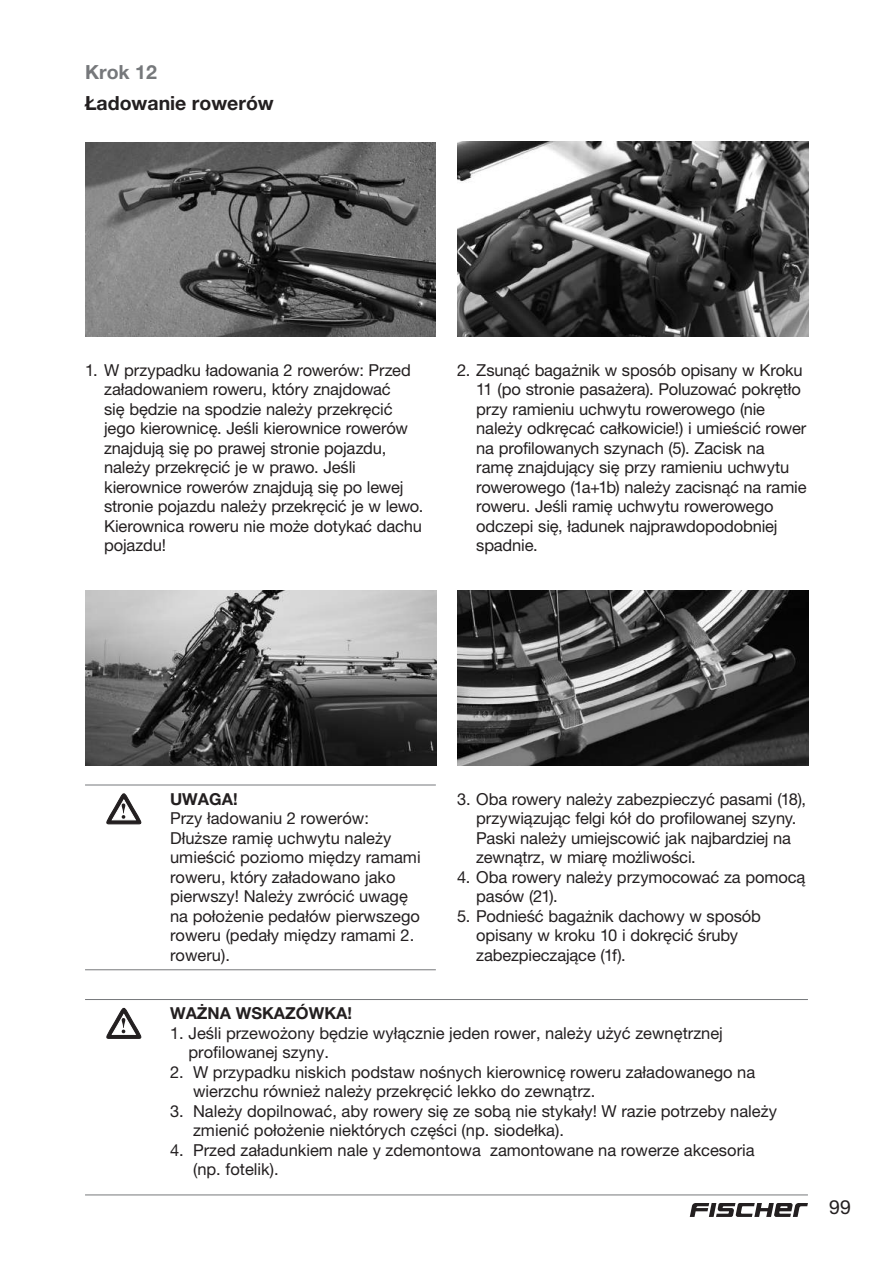
<style>
.page{position:relative;width:893px;height:1263px;background:#fff}
.page>*{position:absolute;margin:0;border:0;box-sizing:border-box;transform-origin:0 0}
.t1{font:700 19.5px "Helvetica Neue CELT";color:#231f20}
.t2{font:700 19.5px "Helvetica Neue CELT";color:#76787b}
.t3{font:19.5px "Helvetica Neue";color:#231f20}
.t4{font:16.5px/19.5px "Helvetica Neue CELT";letter-spacing:-.005em;color:#231f20}
.t5{font:16.5px/19.5px "Helvetica Neue";color:#231f20}
.t6{font:700 16.5px "Helvetica Neue CELT";color:#231f20}
</style>
<div class="page">
<svg style="left:690px;top:1203px;width:118px;height:14px"></svg>
<hr style="left:85px;top:785px;width:351px;height:1px;background:#76787b">
<hr style="left:85px;top:969px;width:351px;height:1px;background:#76787b">
<svg style="left:106px;top:793px;width:36px;height:32px"></svg>
<hr style="left:85px;top:999px;width:723px;height:1px;background:#76787b">
<hr style="left:85px;top:1194px;width:723px;height:1px;background:#76787b">
<svg style="left:106px;top:1007px;width:36px;height:32px"></svg>
<img style="left:457px;top:142px;width:351px;height:195px">
<img style="left:85px;top:143px;width:351px;height:194px">
<img style="left:85px;top:590px;width:351px;height:176px">
<img style="left:457px;top:591px;width:351px;height:175px">
<p class="t2" style="left:85px;top:60px;width:73px">Krok 12</p>
<p class="t1" style="left:85px;top:91px;width:190px">Ładowanie rowerów</p>
<p class="t4" style="left:104px;top:360px;width:321px;text-indent:-19px">1. W przypadku ładowania 2 rowerów: Przed załadowaniem roweru, który znajdować<br>się będzie na spodzie należy przekręcić jego kierownicę. Jeśli kierownice rowerów znajdują się po prawej stronie pojazdu, należy przekręcić je w prawo. Jeśli kierownice rowerów znajdują się po lewej stronie pojazdu należy przekręcić je w lewo.<br>Kierownica roweru nie może dotykać dachu pojazdu!</p>
<p class="t4" style="left:476px;top:360px;width:332px;text-indent:-19px">2. Zsunąć bagażnik w sposób opisany w Kroku 11 (po stronie pasażera). Poluzować pokrętło przy ramieniu uchwytu rowerowego (nie należy odkręcać całkowicie!) i umieścić rower na profilowanych szynach (5). Zacisk na<br>ramę znajdujący się przy ramieniu uchwytu rowerowego (1a+1b) należy zacisnąć na ramie roweru. Jeśli ramię uchwytu rowerowego odczepi się, ładunek najprawdopodobniej spadnie.</p>
<p class="t6" style="left:170px;top:789px;width:69px">UWAGA!</p>
<p class="t4" style="left:170px;top:809px;width:252px">Przy ładowaniu 2 rowerów:<br>Dłuższe ramię uchwytu należy umieścić poziomo między ramami roweru, który załadowano jako pierwszy! Należy zwrócić uwagę na położenie pedałów pierwszego roweru (pedały między ramami 2. roweru).</p>
<p class="t4" style="left:476px;top:789px;width:331px;text-indent:-19px">3. Oba rowery należy zabezpieczyć pasami (18), przywiązując felgi kół do profilowanej szyny.<br>Paski należy umiejscowić jak najbardziej na zewnątrz, w miarę możliwości.</p>
<p class="t4" style="left:476px;top:867px;width:331px;text-indent:-19px">4. Oba rowery należy przymocować za pomocą pasów (21).</p>
<p class="t4" style="left:476px;top:906px;width:286px;text-indent:-19px">5. Podnieść bagażnik dachowy w sposób opisany w kroku 10 i dokręcić śruby zabezpieczające (1f).</p>
<p class="t6" style="left:170px;top:1003px;width:184px">WAŻNA WSKAZÓWKA!</p>
<p class="t4" style="left:188px;top:1023px;width:536px;text-indent:-18px">1. Jeśli przewożony będzie wyłącznie jeden rower, należy użyć zewnętrznej profilowanej szyny.</p>
<p class="t4" style="left:193px;top:1062px;width:564px;text-indent:-23px">2. W przypadku niskich podstaw nośnych kierownicę roweru załadowanego na wierzchu również należy przekręcić lekko do zewnątrz.</p>
<p class="t4" style="left:193px;top:1101px;width:585px;text-indent:-23px">3. Należy dopilnować, aby rowery się ze sobą nie stykały! W razie potrzeby należy zmienić położenie niektórych części (np. siodełka).</p>
<p class="t5" style="left:193px;top:1140px;width:563px;text-indent:-23px">4. Przed załadunkiem należy zdemontowa zamontowane na rowerze akcesoria (np. fotelik).</p>
<p class="t3" style="left:829px;top:1196px;width:23px">99</p>
</div>
